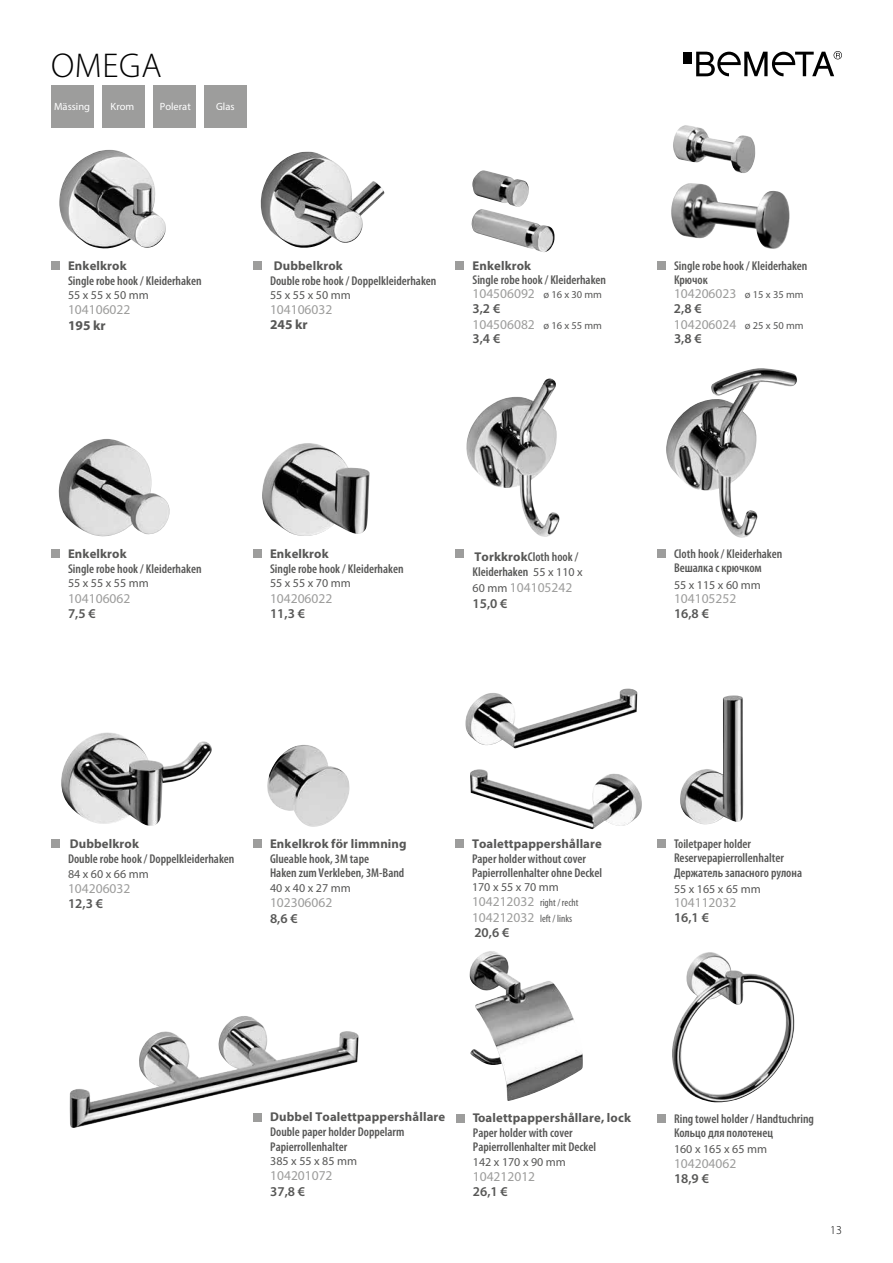
<style>
.page{position:relative;width:893px;height:1263px;background:#fff}
.page>*{position:absolute;margin:0;border:0;box-sizing:border-box;transform-origin:0 0}
.t1{font:300 34.5px "Myriad Pro";letter-spacing:.02em;color:#000}
.t2{font:13.5px/14.2px "Myriad Pro";color:#9d9d9c}
.t3{font:600 13.5px "Myriad Pro";color:#575756}
.t4{font:700 13.5px "Myriad Pro";color:#575756}
.t5{font:600 condensed 12.75px/14.2px "Myriad Pro";color:#575756}
.t6{font:700 12.75px "Myriad Pro";letter-spacing:.01em;color:#575756}
.t7{font:12px "Myriad Pro";color:#575756}
.t8{font:300 12px "Myriad Pro";color:#000}
.t9{font:condensed 10.5px/15.3px "Myriad Pro";color:#575756}
.t10{font:10.5px "Myriad Pro";color:#fff}
.s1{font-size:10.5px;color:#575756}
.s2{font-weight:600;color:#575756}
.s3{font-weight:700;font-stretch:normal}
.s4{font-weight:400;font-stretch:normal;font-size:12px}
.s5{font-size:12px;color:#575756}
.s6{font-stretch:normal;font-size:13.5px;color:#9d9d9c}
</style>
<div class="page">
<svg style="left:696px;top:51px;width:146px;height:25px"></svg>
<div style="left:683px;top:52px;width:9px;height:11px;background:#000"></div>
<div style="left:153px;top:85px;width:43px;height:43px;background:#9d9d9c"></div>
<div style="left:204px;top:85px;width:43px;height:43px;background:#9d9d9c"></div>
<div style="left:102px;top:85px;width:43px;height:43px;background:#9d9d9c"></div>
<div style="left:51px;top:85px;width:43px;height:43px;background:#9d9d9c"></div>
<img style="left:59px;top:150px;width:107px;height:99px">
<img style="left:58px;top:439px;width:112px;height:98px">
<div style="left:51px;top:549px;width:9px;height:9px;background:#9d9d9c"></div>
<div style="left:51px;top:261px;width:9px;height:9px;background:#9d9d9c"></div>
<img style="left:260px;top:152px;width:124px;height:96px">
<div style="left:253px;top:261px;width:8px;height:9px;background:#9d9d9c"></div>
<img style="left:472px;top:209px;width:83px;height:43px">
<img style="left:472px;top:170px;width:57px;height:37px">
<div style="left:456px;top:261px;width:8px;height:9px;background:#9d9d9c"></div>
<img style="left:671px;top:183px;width:119px;height:66px">
<img style="left:673px;top:125px;width:82px;height:48px">
<div style="left:657px;top:261px;width:8px;height:9px;background:#9d9d9c"></div>
<img style="left:262px;top:443px;width:108px;height:93px">
<div style="left:253px;top:549px;width:8px;height:9px;background:#9d9d9c"></div>
<img style="left:61px;top:732px;width:151px;height:94px">
<div style="left:51px;top:839px;width:9px;height:9px;background:#9d9d9c"></div>
<img style="left:666px;top:368px;width:131px;height:170px">
<img style="left:466px;top:378px;width:94px;height:159px">
<div style="left:456px;top:549px;width:8px;height:9px;background:#9d9d9c"></div>
<div style="left:657px;top:549px;width:8px;height:9px;background:#9d9d9c"></div>
<div style="left:455px;top:839px;width:8px;height:9px;background:#9d9d9c"></div>
<div style="left:657px;top:839px;width:8px;height:9px;background:#9d9d9c"></div>
<img style="left:680px;top:695px;width:63px;height:130px">
<img style="left:470px;top:769px;width:172px;height:60px">
<img style="left:465px;top:688px;width:172px;height:61px">
<div style="left:456px;top:1114px;width:8px;height:8px;background:#9d9d9c"></div>
<img style="left:469px;top:951px;width:114px;height:150px">
<img style="left:672px;top:952px;width:123px;height:151px">
<div style="left:657px;top:1114px;width:8px;height:8px;background:#9d9d9c"></div>
<img style="left:267px;top:745px;width:83px;height:82px">
<div style="left:253px;top:839px;width:8px;height:9px;background:#9d9d9c"></div>
<img style="left:70px;top:1016px;width:289px;height:112px">
<h1 class="t1" style="left:51px;top:45px;width:112px">OMEGA</h1>
<p class="t10" style="left:54px;top:100px;width:37px">Mässing</p>
<p class="t10" style="left:111px;top:100px;width:25px">Krom</p>
<p class="t10" style="left:160px;top:100px;width:33px">Polerat</p>
<p class="t10" style="left:216px;top:100px;width:20px">Glas</p>
<p class="t6" style="left:68px;top:257px;width:60px">Enkelkrok</p>
<p class="t5" style="left:68px;top:273px;width:135px">Single robe hook / Kleiderhaken</p>
<p class="t7" style="left:68px;top:288px;width:82px">55 x 55 x 50 mm</p>
<p class="t2" style="left:68px;top:303px;width:64px">104106022</p>
<p class="t4" style="left:68px;top:316px;width:39px">195 kr</p>
<p class="t6" style="left:274px;top:257px;width:71px">Dubbelkrok</p>
<p class="t5" style="left:270px;top:273px;width:168px">Double robe hook / Doppelkleiderhaken</p>
<p class="t7" style="left:270px;top:288px;width:82px">55 x 55 x 50 mm</p>
<p class="t2" style="left:270px;top:302px;width:64px">104106032</p>
<p class="t4" style="left:270px;top:316px;width:39px">245 kr</p>
<p class="t6" style="left:473px;top:257px;width:60px">Enkelkrok</p>
<p class="t5" style="left:473px;top:272px;width:135px">Single robe hook / Kleiderhaken</p>
<p class="t2" style="left:473px;top:286px;width:131px">104506092 <span class="s1">ø 16 x 30 mm<br></span><span class="s2">3,2 €</span></p>
<p class="t2" style="left:473px;top:317px;width:131px">104506082 <span class="s1">ø 16 x 55 mm<br></span><span class="s2">3,4 €</span></p>
<p class="t5" style="left:674px;top:258px;width:135px">Single robe hook / Kleiderhaken<br>Крючок</p>
<p class="t2" style="left:674px;top:286px;width:131px">104206023 <span class="s1">ø 15 x 35 mm<br></span><span class="s2">2,8 €</span></p>
<p class="t2" style="left:674px;top:317px;width:131px">104206024 <span class="s1">ø 25 x 50 mm<br></span><span class="s2">3,8 €</span></p>
<p class="t6" style="left:68px;top:545px;width:60px">Enkelkrok</p>
<p class="t5" style="left:68px;top:561px;width:135px">Single robe hook / Kleiderhaken</p>
<p class="t7" style="left:68px;top:576px;width:82px">55 x 55 x 55 mm</p>
<p class="t2" style="left:68px;top:591px;width:64px">104106062</p>
<p class="t3" style="left:68px;top:605px;width:29px">7,5 €</p>
<p class="t6" style="left:270px;top:545px;width:60px">Enkelkrok</p>
<p class="t5" style="left:270px;top:561px;width:135px">Single robe hook / Kleiderhaken</p>
<p class="t7" style="left:270px;top:576px;width:82px">55 x 55 x 70 mm</p>
<p class="t2" style="left:270px;top:591px;width:64px">104206022</p>
<p class="t3" style="left:270px;top:605px;width:36px">11,3 €</p>
<p class="t5" style="left:473px;top:549px;width:112px;line-height:14.9px"><span class="s3">Torkkrok</span>Cloth hook /<br>Kleiderhaken <span class="s4">55 x 110 x</span></p>
<p class="t2" style="left:473px;top:579px;width:101px;line-height:15.8px"><span class="s5">60 mm</span> 104105242<br><span class="s2">15,0 €</span></p>
<p class="t5" style="left:674px;top:546px;width:110px">Cloth hook / Kleiderhaken<br>Вешалка с крючком</p>
<p class="t7" style="left:674px;top:577px;width:88px">55 x 115 x 60 mm</p>
<p class="t2" style="left:674px;top:591px;width:64px">104105252</p>
<p class="t3" style="left:674px;top:605px;width:36px">16,8 €</p>
<p class="t6" style="left:70px;top:835px;width:71px">Dubbelkrok</p>
<p class="t5" style="left:68px;top:851px;width:168px">Double robe hook / Doppelkleiderhaken</p>
<p class="t7" style="left:68px;top:866px;width:82px">84 x 60 x 66 mm</p>
<p class="t2" style="left:68px;top:881px;width:64px">104206032</p>
<p class="t3" style="left:68px;top:895px;width:36px">12,3 €</p>
<p class="t6" style="left:270px;top:835px;width:138px">Enkelkrok för limmning</p>
<p class="t5" style="left:270px;top:851px;width:136px;line-height:14.7px">Glueable hook, 3M tape<br>Haken zum Verkleben, 3M-Band</p>
<p class="t7" style="left:270px;top:880px;width:82px">40 x 40 x 27 mm</p>
<p class="t2" style="left:270px;top:895px;width:64px">102306062</p>
<p class="t3" style="left:270px;top:909px;width:29px">8,6 €</p>
<p class="t6" style="left:472px;top:835px;width:131px">Toalettpappershållare</p>
<p class="t5" style="left:472px;top:851px;width:132px">Paper holder without cover<br>Papierrollenhalter ohne Deckel</p>
<p class="t7" style="left:472px;top:880px;width:88px">170 x 55 x 70 mm</p>
<p class="t9" style="left:472px;top:895px;width:108px"><span class="s6">104212032</span> right / recht<br><span class="s6">104212032</span> left / links</p>
<p class="t3" style="left:474px;top:924px;width:36px">20,6 €</p>
<p class="t5" style="left:674px;top:836px;width:130px">Toiletpaper holder<br>Reservepapierrollenhalter<br>Держатель запасного рулона</p>
<p class="t7" style="left:674px;top:882px;width:88px">55 x 165 x 65 mm</p>
<p class="t2" style="left:674px;top:895px;width:64px">104112032</p>
<p class="t3" style="left:674px;top:909px;width:36px">16,1 €</p>
<p class="t6" style="left:270px;top:1109px;width:177px">Dubbel Toalettpappershållare</p>
<p class="t5" style="left:270px;top:1124px;width:136px">Double paper holder Doppelarm<br>Papierrollenhalter</p>
<p class="t7" style="left:270px;top:1153px;width:88px">385 x 55 x 85 mm</p>
<p class="t2" style="left:270px;top:1168px;width:64px">104201072</p>
<p class="t3" style="left:270px;top:1182px;width:36px">37,8 €</p>
<p class="t6" style="left:473px;top:1109px;width:160px">Toalettpappershållare, lock</p>
<p class="t5" style="left:473px;top:1125px;width:125px">Paper holder with cover<br>Papierrollenhalter mit Deckel</p>
<p class="t7" style="left:473px;top:1154px;width:95px">142 x 170 x 90 mm</p>
<p class="t2" style="left:473px;top:1169px;width:64px">104212012</p>
<p class="t3" style="left:473px;top:1183px;width:36px">26,1 €</p>
<p class="t5" style="left:674px;top:1111px;width:142px">Ring towel holder / Handtuchring<br>Кольцо для полотенец</p>
<p class="t7" style="left:674px;top:1142px;width:95px">160 x 165 x 65 mm</p>
<p class="t2" style="left:674px;top:1156px;width:64px">104204062</p>
<p class="t3" style="left:674px;top:1169px;width:36px">18,9 €</p>
<p class="t8" style="left:830px;top:1222px;width:13px">13</p>
</div>
